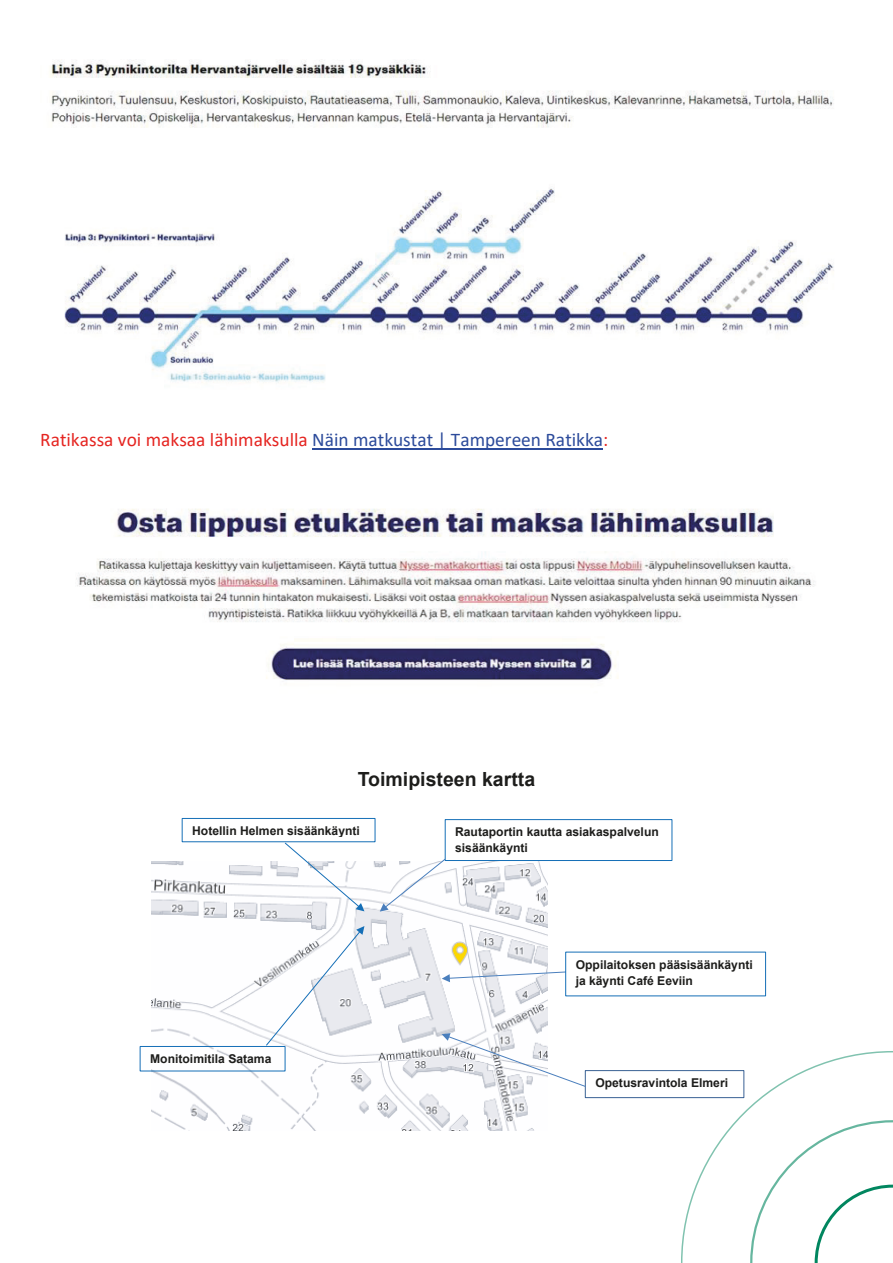
<style>
.page{position:relative;width:893px;height:1263px;background:#fff}
.page>*{position:absolute;margin:0;border:0;box-sizing:border-box;transform-origin:0 0}
.leipä{font:700 19.5px "Arial";color:#1d1d1b}
.t1{font:19.35px "Calibri";color:#e52521}
.t2{font:700 12.15px/16px "Arial";color:#1d1d1b}
.s1{color:#2c4b9b}
</style>
<div class="page">
<hr style="left:312px;top:448px;width:291px;height:1px;background:#2c4b9b">
<img style="left:50px;top:60px;width:784px;height:323px">
<img style="left:76px;top:508px;width:739px;height:173px">
<img style="left:151px;top:862px;width:396px;height:268px">
<svg style="left:380px;top:842px;width:86px;height:69px"></svg>
<svg style="left:442px;top:969px;width:123px;height:13px"></svg>
<div style="left:445px;top:819px;width:227px;height:41px;background:#fff"></div>
<div style="left:445px;top:819px;width:227px;height:42px;border:1px solid #156fb7"></div>
<svg style="left:265px;top:926px;width:99px;height:120px"></svg>
<div style="left:140px;top:1046px;width:145px;height:25px;border:1px solid #156fb7"></div>
<div style="left:182px;top:818px;width:193px;height:24px;border:1px solid #156fb7"></div>
<svg style="left:284px;top:842px;width:80px;height:69px"></svg>
<div style="left:585px;top:1070px;width:159px;height:28px;border:1px solid #396194"></div>
<svg style="left:442px;top:1033px;width:144px;height:54px"></svg>
<svg style="left:681px;top:1051px;width:212px;height:212px"></svg>
<p class="t1" style="left:40px;top:426px;width:569px">Ratikassa voi maksaa lähimaksulla <span class="s1">Näin matkustat | Tampereen Ratikka</span>:</p>
<p class="leipä" style="left:358px;top:766px;width:179px">Toimipisteen kartta</p>
<p class="t2" style="left:192px;top:823px;width:169px">Hotellin Helmen sisäänkäynti</p>
<p class="t2" style="left:150px;top:1051px;width:123px">Monitoimitila Satama</p>
<p class="t2" style="left:455px;top:824px;width:205px">Rautaportin kautta asiakaspalvelun sisäänkäynti</p>
<p class="t2" style="left:576px;top:956px;width:179px">Oppilaitoksen pääsisäänkäynti ja käynti Café Eeviin</p>
<p class="t2" style="left:595px;top:1075px;width:134px">Opetusravintola Elmeri</p>
</div>
